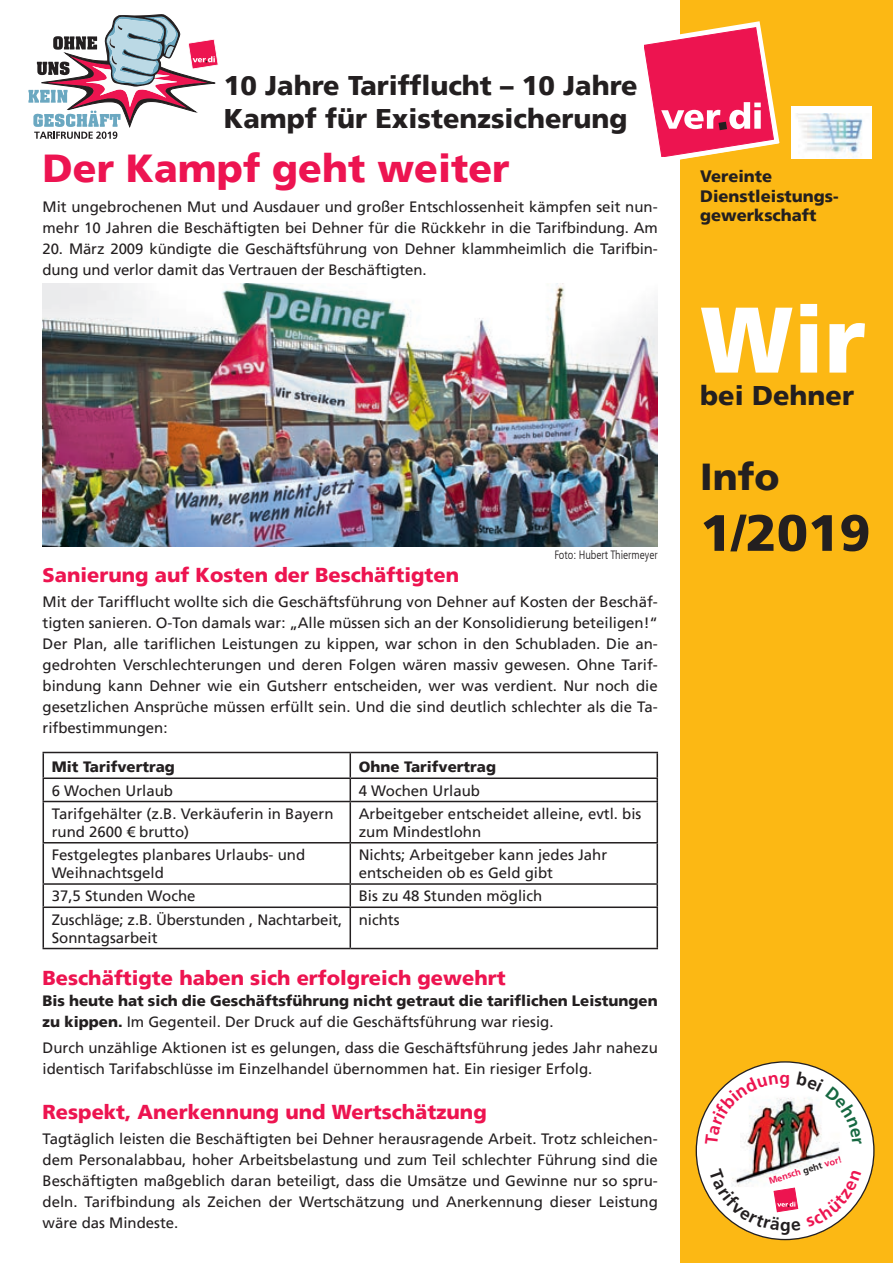
<style>
.page{position:relative;width:893px;height:1263px;background:#fff}
.page>*{position:absolute;margin:0;border:0;box-sizing:border-box;transform-origin:0 0}
.t1{font:900 93px "Frutiger";color:#fff}
.t2{font:900 51px "Frutiger";color:#231f20}
.t3{font:900 39px "Frutiger";color:#ed1451}
.t4{font:900 37.5px "Frutiger";color:#231f20}
.t5{font:900 27px/32.4px "Frutiger";color:#231f20}
.t6{font:900 20.1px "Frutiger";color:#ed1450}
.t7{font:700 17.55px "Frutiger";color:#ed1450}
.t8{font:700 17.55px "Frutiger";color:#231f20}
.t9{font:900 16.5px/19.8px "Frutiger";color:#231f20}
.t10{font:15px/21px "Frutiger";color:#231f20}
.t11{font:900 15px/21px "Frutiger";color:#231f20}
.t12{font:300 condensed 12px "Frutiger LT";color:#231f20}
.t13{font:700 9.15px "Frutiger";color:#ed1450}
.s1{font-weight:400}
.s2{color:#231f20}
</style>
<div class="page">
<svg style="left:28px;top:15px;width:190px;height:124px"></svg>
<div style="left:680px;top:0;width:213px;height:1263px;background:#fcb814"></div>
<div style="left:791px;top:106px;width:81px;height:52px;background:#fff"></div>
<img style="left:797px;top:114px;width:66px;height:44px">
<svg style="left:644px;top:21px;width:135px;height:139px"></svg>
<img style="left:43px;top:284px;width:615px;height:262px">
<hr style="left:43px;top:752px;width:307px;height:1px;background:#231f20">
<hr style="left:350px;top:752px;width:308px;height:1px;background:#231f20">
<hr style="left:43px;top:777px;width:307px;height:2px;background:#231f20">
<svg style="left:43px;top:753px;width:1px;height:48px"></svg>
<hr style="left:350px;top:777px;width:308px;height:2px;background:#231f20">
<svg style="left:350px;top:753px;width:1px;height:48px"></svg>
<svg style="left:657px;top:753px;width:1px;height:48px"></svg>
<hr style="left:43px;top:801px;width:307px;height:1px;background:#231f20">
<hr style="left:43px;top:802px;width:1px;height:40px;background:#231f20">
<hr style="left:350px;top:801px;width:308px;height:1px;background:#231f20">
<hr style="left:350px;top:802px;width:1px;height:40px;background:#231f20">
<hr style="left:657px;top:802px;width:1px;height:40px;background:#231f20">
<hr style="left:43px;top:842px;width:307px;height:1px;background:#231f20">
<hr style="left:43px;top:843px;width:1px;height:40px;background:#231f20">
<hr style="left:350px;top:842px;width:308px;height:1px;background:#231f20">
<hr style="left:350px;top:843px;width:1px;height:40px;background:#231f20">
<hr style="left:657px;top:843px;width:1px;height:40px;background:#231f20">
<hr style="left:43px;top:883px;width:307px;height:2px;background:#231f20">
<svg style="left:43px;top:885px;width:1px;height:21px"></svg>
<hr style="left:350px;top:883px;width:308px;height:2px;background:#231f20">
<svg style="left:350px;top:885px;width:1px;height:21px"></svg>
<svg style="left:657px;top:885px;width:1px;height:21px"></svg>
<hr style="left:43px;top:906px;width:307px;height:2px;background:#231f20">
<hr style="left:43px;top:908px;width:1px;height:40px;background:#231f20">
<hr style="left:350px;top:906px;width:308px;height:2px;background:#231f20">
<hr style="left:350px;top:908px;width:1px;height:40px;background:#231f20">
<hr style="left:657px;top:908px;width:1px;height:40px;background:#231f20">
<hr style="left:43px;top:948px;width:307px;height:1px;background:#231f20">
<hr style="left:350px;top:948px;width:308px;height:1px;background:#231f20">
<svg style="left:696px;top:1061px;width:179px;height:179px"></svg>
<h3 class="t5" style="left:224px;top:69px;width:415px">10 Jahre Tarifflucht – 10 Jahre<br>Kampf für Existenzsicherung</h3>
<h3 class="t3" style="left:43px;top:145px;width:468px">Der Kampf geht weiter</h3>
<p class="t10" style="left:43px;top:196px;width:617px">Mit ungebrochenen Mut und Ausdauer und großer Entschlossenheit kämpfen seit nun&shy;mehr 10 Jahren die Beschäftigten bei Dehner für die Rückkehr in die Tarifbindung. Am</p>
<p class="t10" style="left:43px;top:238px;width:617px">20. März 2009 kündigte die Geschäftsführung von Dehner klammheimlich die Tarifbin&shy;dung und verlor damit das Vertrauen der Beschäftigten.</p>
<p class="t12" style="left:554px;top:548px;width:105px">Foto: Hubert Thiermeyer</p>
<h3 class="t6" style="left:43px;top:562px;width:418px">Sanierung auf Kosten der Beschäftigten</h3>
<p class="t10" style="left:43px;top:591px;width:617px;text-align:justify">Mit der Tarifflucht wollte sich die Geschäftsführung von Dehner auf Kosten der Beschäf&shy;tigten sanieren. O-Ton damals war: „Alle müssen sich an der Konsolidierung beteiligen!“ Der Plan, alle tariflichen Leistungen zu kippen, war schon in den Schubladen. Die an&shy;gedrohten Verschlechterungen und deren Folgen wären massiv gewesen. Ohne Tarif&shy;bindung kann Dehner wie ein Gutsherr entscheiden, wer was verdient. Nur noch die gesetzlichen Ansprüche müssen erfüllt sein. Und die sind deutlich schlechter als die Ta&shy;rifbestimmungen:</p>
<p class="t11" style="left:52px;top:756px;width:125px">Mit Tarifvertrag</p>
<p class="t11" style="left:359px;top:756px;width:139px">Ohne Tarifvertrag</p>
<p class="t10" style="left:52px;top:780px;width:123px">6 Wochen Urlaub</p>
<p class="t10" style="left:359px;top:780px;width:123px">4 Wochen Urlaub</p>
<p class="t10" style="left:52px;top:805px;width:283px;line-height:18px">Tarifgehälter (z.B. Verkäuferin in Bayern rund 2600 € brutto)</p>
<p class="t10" style="left:359px;top:805px;width:284px;line-height:18px">Arbeitgeber entscheidet alleine, evtl. bis zum Mindestlohn</p>
<p class="t10" style="left:52px;top:846px;width:255px;line-height:18px">Festgelegtes planbares Urlaubs- und<br>Weihnachtsgeld</p>
<p class="t10" style="left:359px;top:846px;width:250px;line-height:18px">Nichts; Arbeitgeber kann jedes Jahr entscheiden ob es Geld gibt</p>
<p class="t10" style="left:52px;top:886px;width:145px">37,5 Stunden Woche</p>
<p class="t10" style="left:359px;top:886px;width:185px">Bis zu 48 Stunden möglich</p>
<p class="t10" style="left:52px;top:910px;width:292px;line-height:18px">Zuschläge; z.B. Überstunden , Nachtarbeit,<br>Sonntagsarbeit</p>
<p class="t10" style="left:359px;top:909px;width:42px">nichts</p>
<h3 class="t6" style="left:43px;top:966px;width:465px">Beschäftigte haben sich erfolgreich gewehrt</h3>
<p class="t11" style="left:43px;top:990px;width:617px">Bis heute hat sich die Geschäftsführung nicht getraut die tariflichen Leistungen zu kippen. <span class="s1">Im Gegenteil. Der Druck auf die Geschäftsführung war riesig.</span></p>
<p class="t10" style="left:43px;top:1037px;width:617px">Durch unzählige Aktionen ist es gelungen, dass die Geschäftsführung jedes Jahr nahezu identisch Tarifabschlüsse im Einzelhandel übernommen hat. Ein riesiger Erfolg.</p>
<h3 class="t6" style="left:43px;top:1099px;width:446px">Respekt, Anerkennung und Wertschätzung</h3>
<p class="t10" style="left:43px;top:1128px;width:617px;text-align:justify">Tagtäglich leisten die Beschäftigten bei Dehner herausragende Arbeit. Trotz schleichen&shy;dem Personalabbau, hoher Arbeitsbelastung und zum Teil schlechter Führung sind die Beschäftigten maßgeblich daran beteiligt, dass die Umsätze und Gewinne nur so spru&shy;deln. Tarifbindung als Zeichen der Wertschätzung und Anerkennung dieser Leistung wäre das Mindeste.</p>
<p class="t9" style="left:700px;top:166px;width:140px">Vereinte<br>Dienstleistungs&shy;gewerkschaft</p>
<h1 class="t1" style="left:700px;top:284px;width:167px">Wir</h1>
<h3 class="t5" style="left:700px;top:379px;width:155px">bei Dehner</h3>
<h3 class="t4" style="left:700px;top:454px;width:81px">Info</h3>
<h2 class="t2" style="left:700px;top:502px;width:172px">1/2019</h2>
<p class="t7" style="left:779px;top:1067px;width:12px">g</p>
<p class="t13" style="left:767px;top:1176px;width:77px;rotate:-17deg">Mensch <span class="s2">geht</span> vor!</p>
<p class="t8" style="left:780px;top:1214px;width:12px">g</p>
</div>
